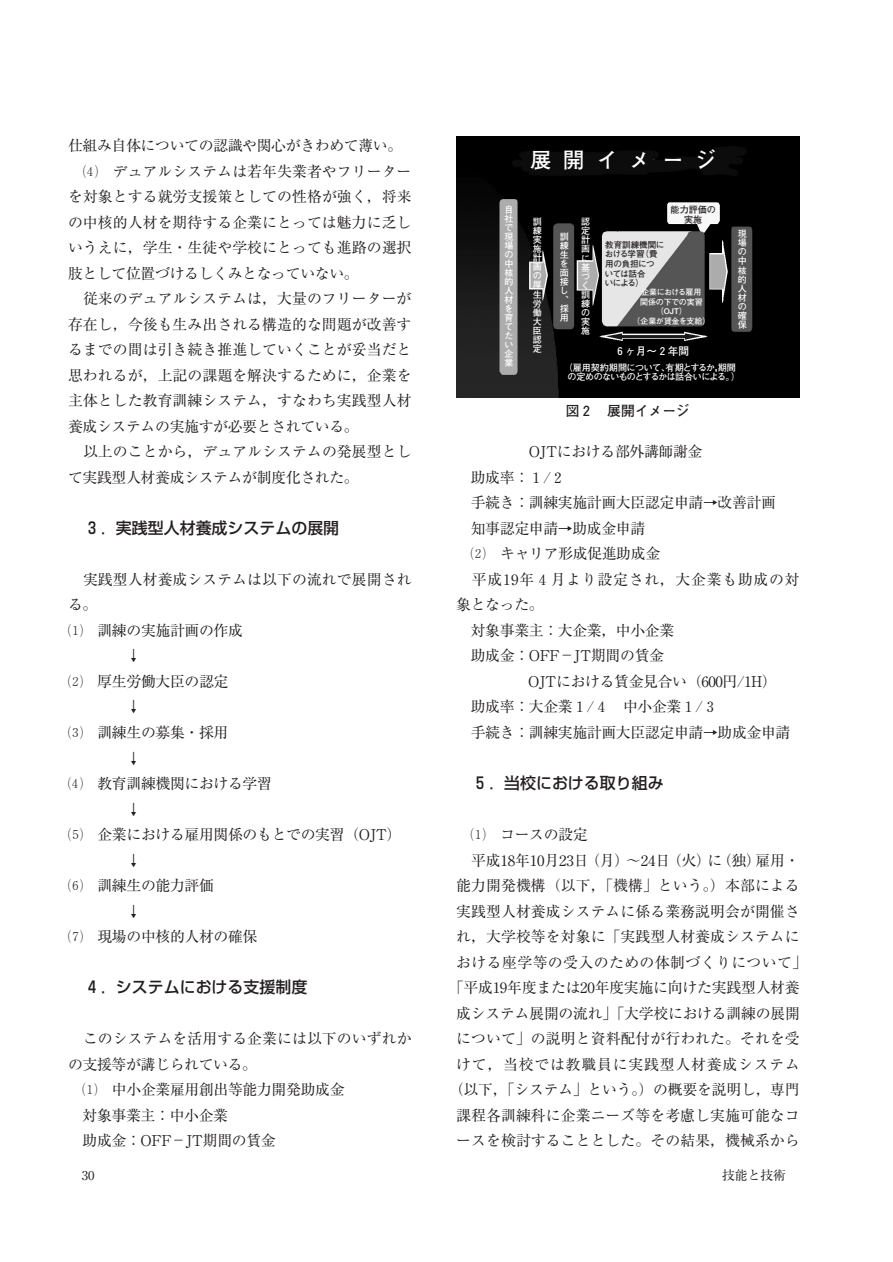
<style>
.page{position:relative;width:893px;height:1262px;background:#fff}
.page>*{position:absolute;margin:0;border:0;box-sizing:border-box;transform-origin:0 0}
.t1{font:700 21.3px "Futo Go B101";color:#fff}
.t2{font:500 15.9px "Shin Go";color:#231f20}
.t3{font:14.85px "Ryumin";letter-spacing:.005em;color:#231f20}
.t4{font:14.85px "Ryumin";letter-spacing:-.025em;color:#231f20}
.t5{font:14.85px "Ryumin";letter-spacing:-.02em;color:#231f20}
.t6{font:14.85px "Ryumin";letter-spacing:.05em;color:#231f20}
.t7{font:14.85px "Ryumin";letter-spacing:-.015em;color:#231f20}
.t8{font:14.85px "Ryumin";letter-spacing:.025em;color:#231f20}
.t9{font:700 13.8px "Futo Go B101";color:#231f20}
.t10{font:12.75px "Ryumin";color:#231f20}
.t11{font:700 10.65px "Futo Go B101";color:#fff}
.t12{font:700 9px/9px "Futo Go B101";letter-spacing:-.065em;color:#fff;text-align:justify}
.t13{font:700 9px/9.6px "Futo Go B101";color:#231f20;text-align:center}
.t14{font:700 8.55px/9.6px "Futo Go B101";letter-spacing:-.045em;color:#231f20}
.t15{font:700 7.95px/9.6px "Futo Go B101";letter-spacing:-.015em;color:#fff;text-align:center}
.s1{font-family:"Rm Hround"}
</style>
<div class="page">
<img style="left:456px;top:136px;width:343px;height:262px">
<p class="t4" style="left:68px;top:140px;width:336px">仕組み自体についての認識や関心がきわめて薄い。</p>
<p class="t3" style="left:83px;top:166px;width:330px"><span class="s1">F</span> デュアルシステムは若年失業者やフリーター</p>
<p class="t3" style="left:68px;top:191px;width:345px">を対象とする就労支援策としての性格が強く，将来</p>
<p class="t3" style="left:68px;top:217px;width:345px">の中核的人材を期待する企業にとっては魅力に乏し</p>
<p class="t3" style="left:68px;top:242px;width:345px">いうえに，学生・生徒や学校にとっても進路の選択</p>
<p class="t4" style="left:68px;top:268px;width:292px">肢として位置づけるしくみとなっていない。</p>
<p class="t3" style="left:83px;top:293px;width:330px">従来のデュアルシステムは，大量のフリーターが</p>
<p class="t3" style="left:68px;top:319px;width:345px">存在し，今後も生み出される構造的な問題が改善す</p>
<p class="t3" style="left:68px;top:344px;width:345px">るまでの間は引き続き推進していくことが妥当だと</p>
<p class="t3" style="left:68px;top:370px;width:345px">思われるが，上記の課題を解決するために，企業を</p>
<p class="t3" style="left:68px;top:395px;width:345px">主体とした教育訓練システム，すなわち実践型人材</p>
<p class="t4" style="left:68px;top:421px;width:292px">養成システムの実施すが必要とされている。</p>
<p class="t3" style="left:83px;top:446px;width:330px">以上のことから，デュアルシステムの発展型とし</p>
<p class="t4" style="left:68px;top:472px;width:292px">て実践型人材養成システムが制度化された。</p>
<p class="t2" style="left:84px;top:522px;width:257px">３．実践型人材養成システムの展開</p>
<p class="t3" style="left:83px;top:574px;width:330px">実践型人材養成システムは以下の流れで展開され</p>
<p class="t3" style="left:68px;top:599px;width:31px">る。</p>
<p class="t4" style="left:68px;top:625px;width:176px"><span class="s1">A</span> 訓練の実施計画の作成</p>
<p class="t3" style="left:126px;top:650px;width:16px">↓</p>
<p class="t4" style="left:68px;top:676px;width:162px"><span class="s1">S</span> 厚生労働大臣の認定</p>
<p class="t3" style="left:126px;top:701px;width:16px">↓</p>
<p class="t4" style="left:68px;top:727px;width:162px"><span class="s1">D</span> 訓練生の募集・採用</p>
<p class="t3" style="left:126px;top:752px;width:16px">↓</p>
<p class="t4" style="left:68px;top:778px;width:205px"><span class="s1">F</span> 教育訓練機関における学習</p>
<p class="t3" style="left:126px;top:804px;width:16px">↓</p>
<p class="t4" style="left:68px;top:829px;width:335px"><span class="s1">G</span> 企業における雇用関係のもとでの実習（OJT）</p>
<p class="t3" style="left:126px;top:855px;width:16px">↓</p>
<p class="t4" style="left:68px;top:880px;width:147px"><span class="s1">H</span> 訓練生の能力評価</p>
<p class="t3" style="left:126px;top:906px;width:16px">↓</p>
<p class="t4" style="left:68px;top:931px;width:191px"><span class="s1">J</span> 現場の中核的人材の確保</p>
<p class="t2" style="left:84px;top:981px;width:225px">４．システムにおける支援制度</p>
<p class="t3" style="left:83px;top:1033px;width:330px">このシステムを活用する企業には以下のいずれか</p>
<p class="t4" style="left:68px;top:1059px;width:190px">の支援等が講じられている。</p>
<p class="t4" style="left:83px;top:1084px;width:263px"><span class="s1">A</span> 中小企業雇用創出等能力開発助成金</p>
<p class="t4" style="left:83px;top:1110px;width:147px">対象事業主：中小企業</p>
<p class="t4" style="left:83px;top:1135px;width:195px">助成金：OFF－JT期間の賃金</p>
<p class="t12" style="left:504px;top:206px;width:11px">自社で現場の中核的人材を育てたい企業</p>
<h1 class="t1" style="left:530px;top:152px;width:188px">展 開 イ メ ー ジ</h1>
<p class="t12" style="left:533px;top:218px;width:11px">訓練実施計画の厚生労働大臣認定</p>
<p class="t13" style="left:670px;top:206px;width:47px">能力評価の実施</p>
<p class="t12" style="left:581px;top:218px;width:11px">認定計画に基づく訓練の実施</p>
<p class="t12" style="left:737px;top:230px;width:11px">現場の中核的人材の確保</p>
<p class="t11" style="left:614px;top:347px;width:76px">６ヶ月～２年間</p>
<p class="t12" style="left:564px;top:363px;width:177px;line-height:9.6px;text-align:center">（雇用契約期間について、有期とするか，期間の定めのないものとするかは話合いによる。）</p>
<p class="t12" style="left:560px;top:233px;width:11px">訓練生を面接し、採用</p>
<p class="t14" style="left:605px;top:241px;width:61px">教育訓練機関における学習（費用の負担については話合<br>いによる）</p>
<p class="t15" style="left:632px;top:288px;width:79px">企業における雇用<br>関係の下での実習（OJT）<br>（企業が賃金を支給）</p>
<p class="t9" style="left:565px;top:406px;width:126px">図２　展開イメージ</p>
<p class="t4" style="left:529px;top:446px;width:175px">OJTにおける部外講師謝金</p>
<p class="t3" style="left:471px;top:472px;width:96px">助成率：１/２</p>
<p class="t4" style="left:471px;top:497px;width:307px">手続き：訓練実施計画大臣認定申請→改善計画</p>
<p class="t4" style="left:471px;top:523px;width:176px">知事認定申請→助成金申請</p>
<p class="t4" style="left:471px;top:548px;width:191px"><span class="s1">S</span> キャリア形成促進助成金</p>
<p class="t6" style="left:472px;top:574px;width:329px">平成19年４月より設定され，大企業も助成の対</p>
<p class="t3" style="left:456px;top:599px;width:89px">象となった。</p>
<p class="t4" style="left:471px;top:625px;width:205px">対象事業主：大企業，中小企業</p>
<p class="t4" style="left:471px;top:650px;width:224px">助成金：OFF－JT期間の賃金　　</p>
<p class="t4" style="left:528px;top:676px;width:250px">OJTにおける賃金見合い（600円/1H）</p>
<p class="t4" style="left:471px;top:701px;width:248px">助成率：大企業１/４　中小企業１/３</p>
<p class="t4" style="left:471px;top:727px;width:321px">手続き：訓練実施計画大臣認定申請→助成金申請</p>
<p class="t2" style="left:472px;top:777px;width:193px">５．当校における取り組み</p>
<p class="t3" style="left:471px;top:829px;width:118px"><span class="s1">A</span> コースの設定</p>
<p class="t3" style="left:471px;top:855px;width:330px">平成18年10月23日（月）～24日（火）に（独）雇用・</p>
<p class="t3" style="left:456px;top:880px;width:345px">能力開発機構（以下，「機構」という。）本部による</p>
<p class="t3" style="left:456px;top:906px;width:345px">実践型人材養成システムに係る業務説明会が開催さ</p>
<p class="t3" style="left:456px;top:931px;width:345px">れ，大学校等を対象に「実践型人材養成システムに</p>
<p class="t8" style="left:456px;top:957px;width:352px">おける座学等の受入のための体制づくりについて」</p>
<p class="t7" style="left:449px;top:982px;width:352px">「平成19年度または20年度実施に向けた実践型人材養</p>
<p class="t5" style="left:456px;top:1008px;width:345px">成システム展開の流れ」「大学校における訓練の展開</p>
<p class="t3" style="left:456px;top:1033px;width:345px">について」の説明と資料配付が行われた。それを受</p>
<p class="t6" style="left:456px;top:1059px;width:345px">けて，当校では教職員に実践型人材養成システム</p>
<p class="t5" style="left:449px;top:1084px;width:352px">（以下，「システム」という。）の概要を説明し，専門</p>
<p class="t3" style="left:456px;top:1110px;width:345px">課程各訓練科に企業ニーズ等を考慮し実施可能なコ</p>
<p class="t3" style="left:456px;top:1135px;width:345px">ースを検討することとした。その結果，機械系から</p>
<p class="t10" style="left:82px;top:1171px;width:14px">30</p>
<p class="t10" style="left:722px;top:1171px;width:65px">技能と技術</p>
</div>
